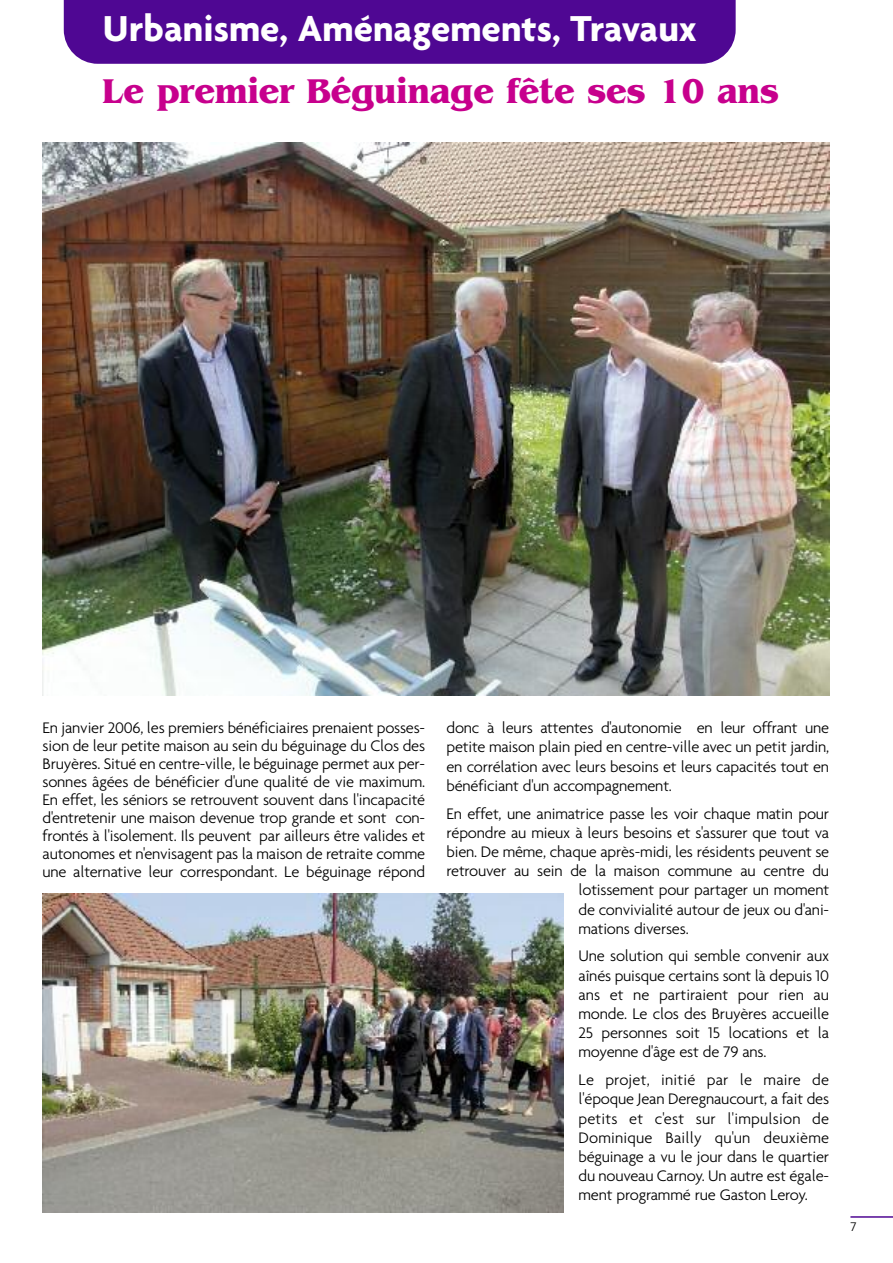
<style>
.page{position:relative;width:893px;height:1263px;background:#fff}
.page>*{position:absolute;margin:0;border:0;box-sizing:border-box;transform-origin:0 0}
.t1{font:700 39px "Agenda";color:#fff}
.t2{font:700 36px "Benguiat";color:#c7008d;scale:.94 1}
.t3{font:300 16.5px/19.2px "Agenda";letter-spacing:-.01em;color:#000;text-align:justify}
.t4{font:300 13.5px "Agenda";color:#000}
</style>
<div class="page">
<hr style="left:850px;top:1216px;width:43px;height:2px;background:#4f0793">
<div style="left:64px;top:0;width:672px;height:64px;background:#4f0793"></div>
<img style="left:43px;top:143px;width:786px;height:552px">
<img style="left:43px;top:893px;width:520px;height:319px">
<h1 class="t1" style="left:103px;top:4px;width:595px">Urbanisme, Aménagements, Travaux</h1>
<h2 class="t2" style="left:102px;top:70px;width:721px">Le premier Béguinage fête ses 10 ans</h2>
<p class="t3" style="left:43px;top:718px;width:384px;line-height:18px">En janvier 2006, les premiers bénéficiaires prenaient posses&shy;sion de leur petite maison au sein du béguinage du Clos des Bruyères. Situé en centre-ville, le béguinage permet aux per&shy;sonnes âgées de bénéficier d'une qualité de vie maximum.<br>En effet, les séniors se retrouvent souvent dans l'incapacité d'entretenir une maison devenue trop grande et sont con&shy;frontés à l'isolement. Ils peuvent par ailleurs être valides et autonomes et n'envisagent pas la maison de retraite comme une alternative leur correspondant. Le béguinage répond</p>
<p class="t3" style="left:446px;top:718px;width:384px">donc à leurs attentes d'autonomie en leur offrant une petite maison plain pied en centre-ville avec un petit jardin, en corrélation avec leurs besoins et leurs capacités tout en bénéficiant d'un accompagnement.</p>
<p class="t3" style="left:446px;top:803px;width:384px">En effet, une animatrice passe les voir chaque matin pour</p>
<p class="t3" style="left:446px;top:822px;width:384px">répondre au mieux à leurs besoins et s'assurer que tout va</p>
<p class="t3" style="left:446px;top:842px;width:384px">bien. De même, chaque après-midi, les résidents peuvent se</p>
<p class="t3" style="left:446px;top:861px;width:384px">retrouver au sein de la maison commune au centre du</p>
<p class="t3" style="left:578px;top:880px;width:252px">lotissement pour partager un moment</p>
<p class="t3" style="left:578px;top:899px;width:252px">de convivialité autour de jeux ou d'ani-</p>
<p class="t3" style="left:578px;top:918px;width:112px">mations diverses.</p>
<p class="t3" style="left:578px;top:946px;width:252px">Une solution qui semble convenir aux aînés puisque certains sont là depuis 10 ans et ne partiraient pour rien au monde. Le clos des Bruyères accueille 25 personnes soit 15 locations et la moyenne d'âge est de 79 ans.</p>
<p class="t3" style="left:578px;top:1070px;width:252px">Le projet, initié par le maire de l'époque Jean Deregnaucourt, a fait des petits et c'est sur l'impulsion de Dominique Bailly qu'un deuxième béguinage a vu le jour dans le quartier du nouveau Carnoy. Un autre est égale&shy;ment programmé rue Gaston Leroy.</p>
<p class="t4" style="left:850px;top:1218px;width:7px">7</p>
</div>
